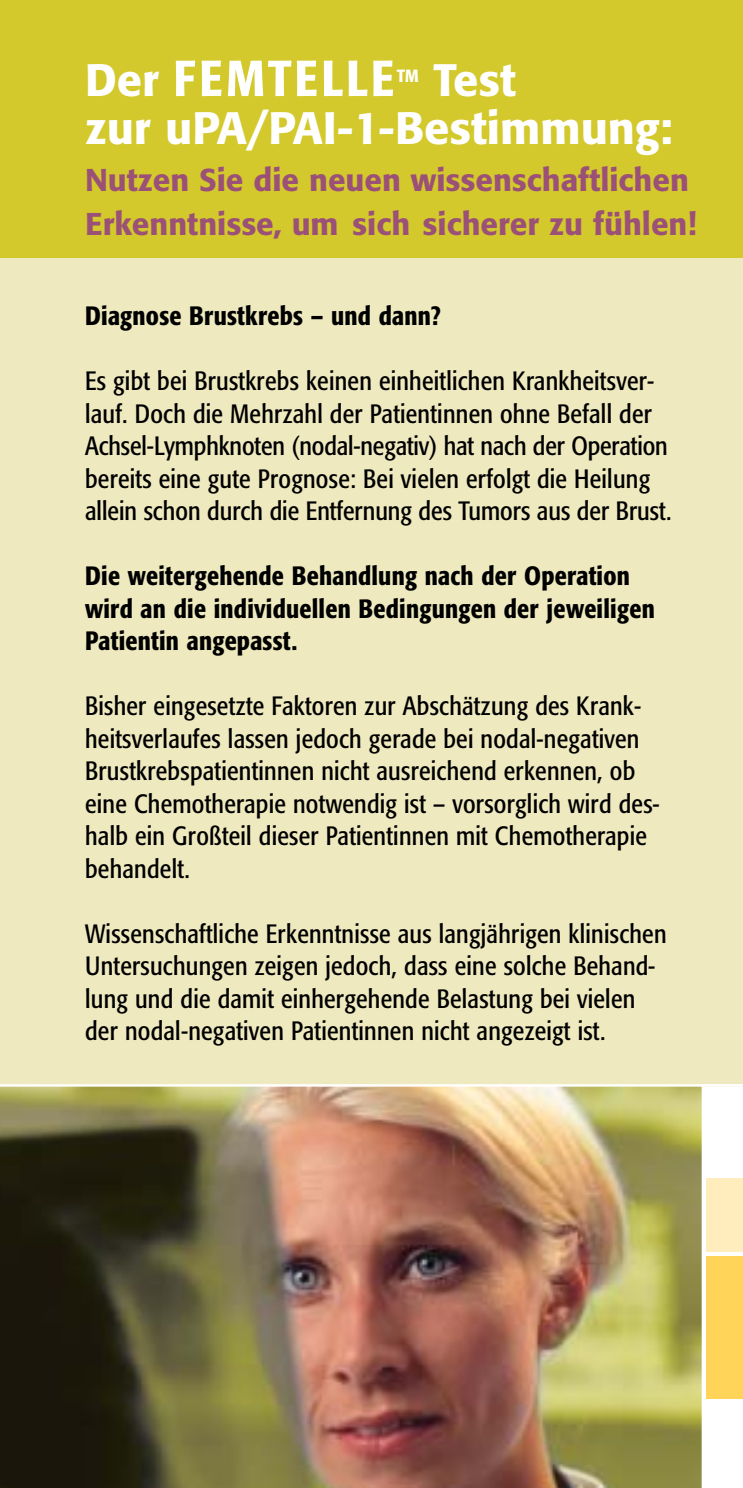
<style>
.page{position:relative;width:743px;height:1488px;background:#fff}
.page>*{position:absolute;margin:0;border:0;box-sizing:border-box;transform-origin:0 0}
.t1{font:500 50px "Formata Condensed BQ";letter-spacing:.06em;color:#fff}
.t2{font:500 45px/47.8px "Formata CE";color:#fff}
.t3{font:500 31.25px/44.2px "Formata CE";color:#9b5177}
.t4{font:26.25px/32.5px "Formata Condensed BQ";letter-spacing:.01em;color:#000}
.t5{font:500 26.25px/32.5px "Formata Condensed BQ";letter-spacing:.01em;color:#000}
.t6{font:500 17.5px "Formata Condensed BQ";color:#fff}
.s1{font-family:"Formata CE";font-size:45px}
</style>
<div class="page">
<div style="left:0;top:0;width:742px;height:1487px;background:#eee9be"></div>
<div style="left:704px;top:1084px;width:38px;height:403px;background:#fff"></div>
<div style="left:706px;top:1178px;width:36px;height:74px;background:#ffedbe"></div>
<div style="left:706px;top:1256px;width:36px;height:142px;background:#ffd459"></div>
<img style="left:0;top:1084px;width:704px;height:403px">
<div style="left:0;top:0;width:742px;height:258px;background:#d3c92c"></div>
<h1 class="t1" style="left:85px;top:59px;width:310px"><span class="s1">Der</span> FEMTELLE</h1>
<p class="t6" style="left:397px;top:69px;width:24px">TM</p>
<h2 class="t2" style="left:85px;top:56px;width:589px;text-indent:348px">Test<br>zur uPA/PAI-1-Bestimmung:</h2>
<p class="t3" style="left:85px;top:157px;width:613px">Nutzen Sie die neuen wissenschaftlichen<br>Erkenntnisse, um sich sicherer zu fühlen!</p>
<p class="t5" style="left:85px;top:302px;width:357px">Diagnose Brustkrebs – und dann?</p>
<p class="t4" style="left:85px;top:367px;width:588px">Es gibt bei Brustkrebs keinen einheitlichen Krankheitsver&shy;lauf. Doch die Mehrzahl der Patientinnen ohne Befall der Achsel-Lymphknoten (nodal-negativ) hat nach der Operation bereits eine gute Prognose: Bei vielen erfolgt die Heilung allein schon durch die Entfernung des Tumors aus der Brust.</p>
<p class="t5" style="left:85px;top:562px;width:571px">Die weitergehende Behandlung nach der Operation wird an die individuellen Bedingungen der jeweiligen<br>Patientin angepasst.</p>
<p class="t4" style="left:85px;top:692px;width:576px">Bisher eingesetzte Faktoren zur Abschätzung des Krank&shy;heitsverlaufes lassen jedoch gerade bei nodal-negativen Brustkrebspatientinnen nicht ausreichend erkennen, ob eine Chemotherapie notwendig ist – vorsorglich wird des&shy;halb ein Großteil dieser Patientinnen mit Chemotherapie behandelt.</p>
<p class="t4" style="left:85px;top:919px;width:583px">Wissenschaftliche Erkenntnisse aus langjährigen klinischen Untersuchungen zeigen jedoch, dass eine solche Behand&shy;lung und die damit einhergehende Belastung bei vielen der nodal-negativen Patientinnen nicht angezeigt ist.</p>
</div>
